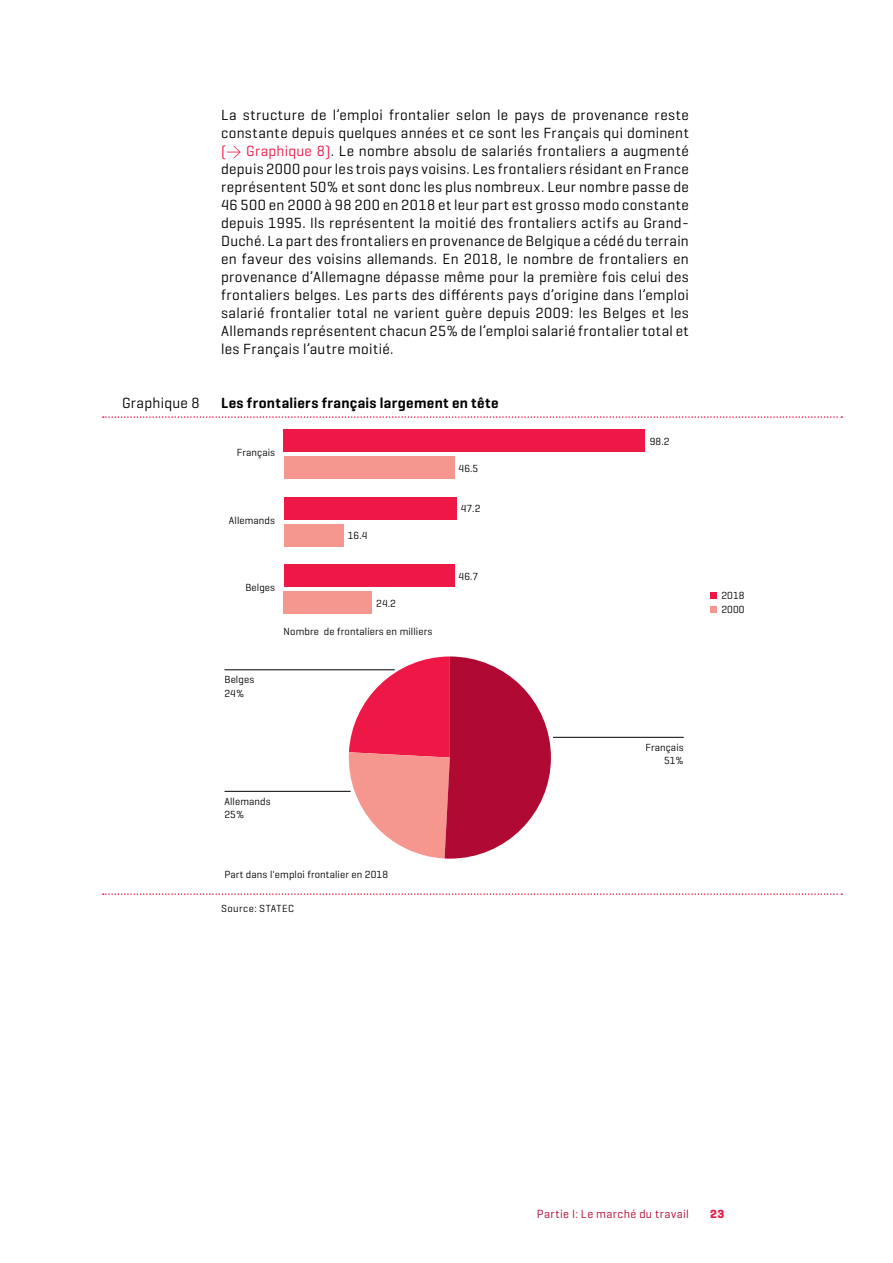
<style>
.page{position:relative;width:893px;height:1263px;background:#fff}
.page>*{position:absolute;margin:0;border:0;box-sizing:border-box;transform-origin:0 0}
.t1{font:15px/18px "Geogrotesque";letter-spacing:.02em;color:#000;text-align:justify}
.t2{font:600 15px "Geogrotesque";letter-spacing:.02em;color:#000}
.t3{font:12px "Geogrotesque";letter-spacing:.04em;color:#b10a32}
.t4{font:700 12px "Geogrotesque";color:#ed1846}
.t5{font:10.5px/13.5px "Geogrotesque";letter-spacing:.01em;color:#000}
.t6{font:10.5px "Geogrotesque";letter-spacing:.045em;color:#000}
.s1{color:#ed1846}
.s2{font-family:"DIN Pro";font-weight:300;color:#ed1846}
</style>
<div class="page">
<svg style="left:103px;top:416px;width:739px;height:2px"></svg>
<svg style="left:103px;top:893px;width:739px;height:2px"></svg>
<svg style="left:346px;top:656px;width:205px;height:203px"></svg>
<hr style="left:224px;top:669px;width:171px;height:1px;background:#000">
<hr style="left:553px;top:737px;width:131px;height:1px;background:#000">
<hr style="left:224px;top:791px;width:127px;height:1px;background:#000">
<div style="left:284px;top:429px;width:361px;height:23px;background:#ed1846"></div>
<div style="left:284px;top:456px;width:170px;height:23px;background:#f6978f"></div>
<div style="left:284px;top:497px;width:172px;height:22px;background:#ed1846"></div>
<div style="left:284px;top:524px;width:60px;height:22px;background:#f6978f"></div>
<div style="left:284px;top:564px;width:170px;height:23px;background:#ed1846"></div>
<div style="left:284px;top:591px;width:88px;height:23px;background:#f6978f"></div>
<div style="left:710px;top:592px;width:7px;height:7px;background:#ed1846"></div>
<div style="left:710px;top:606px;width:7px;height:7px;background:#f6978f"></div>
<p class="t1" style="left:221px;top:105px;width:469px">La structure de l’emploi frontalier selon le pays de provenance reste constante depuis quelques années et ce sont les Français qui dominent <span class="s1">(</span><span class="s2">→</span> <span class="s1">Graphique 8)</span>. Le nombre absolu de salariés frontaliers a augmenté depuis 2000 pour les trois pays voisins. Les frontaliers résidant en France représentent 50% et sont donc les plus nombreux. Leur nombre passe de 46 500 en 2000 à 98 200 en 2018 et leur part est grosso modo constante depuis 1995. Ils représentent la moitié des frontaliers actifs au Grand-Duché. La part des frontaliers en provenance de Belgique a cédé du terrain en faveur des voisins allemands. En 2018, le nombre de frontaliers en provenance d’Allemagne dépasse même pour la première fois celui des frontaliers belges. Les parts des différents pays d’origine dans l’emploi salarié frontalier total ne varient guère depuis 2009: les Belges et les Allemands représentent chacun 25% de l’emploi salarié frontalier total et les Français l’autre moitié.</p>
<p class="t1" style="left:122px;top:393px;width:79px">Graphique 8</p>
<p class="t2" style="left:221px;top:394px;width:279px">Les frontaliers français largement en tête</p>
<p class="t5" style="left:237px;top:446px;width:40px">Français</p>
<p class="t5" style="left:229px;top:513px;width:48px">Allemands</p>
<p class="t5" style="left:348px;top:529px;width:21px">16.4</p>
<p class="t5" style="left:245px;top:581px;width:31px">Belges</p>
<p class="t5" style="left:376px;top:596px;width:21px">24.2</p>
<p class="t5" style="left:284px;top:624px;width:150px">Nombre de frontaliers en milliers</p>
<p class="t5" style="left:224px;top:673px;width:31px">Belges<br>24%</p>
<p class="t5" style="left:459px;top:461px;width:21px">46.5</p>
<p class="t5" style="left:461px;top:502px;width:21px">47.2</p>
<p class="t5" style="left:459px;top:569px;width:21px">46.7</p>
<p class="t5" style="left:224px;top:794px;width:48px">Allemands<br>25%</p>
<p class="t5" style="left:224px;top:867px;width:165px">Part dans l'emploi frontalier en 2018</p>
<p class="t6" style="left:221px;top:902px;width:74px">Source: STATEC</p>
<p class="t5" style="left:650px;top:434px;width:21px">98.2</p>
<p class="t5" style="left:721px;top:588px;width:25px">2018<br>2000</p>
<p class="t5" style="left:645px;top:740px;width:40px;text-align:right">Français<br>51%</p>
<p class="t3" style="left:537px;top:1206px;width:154px">Partie I: Le marché du travail</p>
<p class="t4" style="left:710px;top:1206px;width:16px">23</p>
</div>
